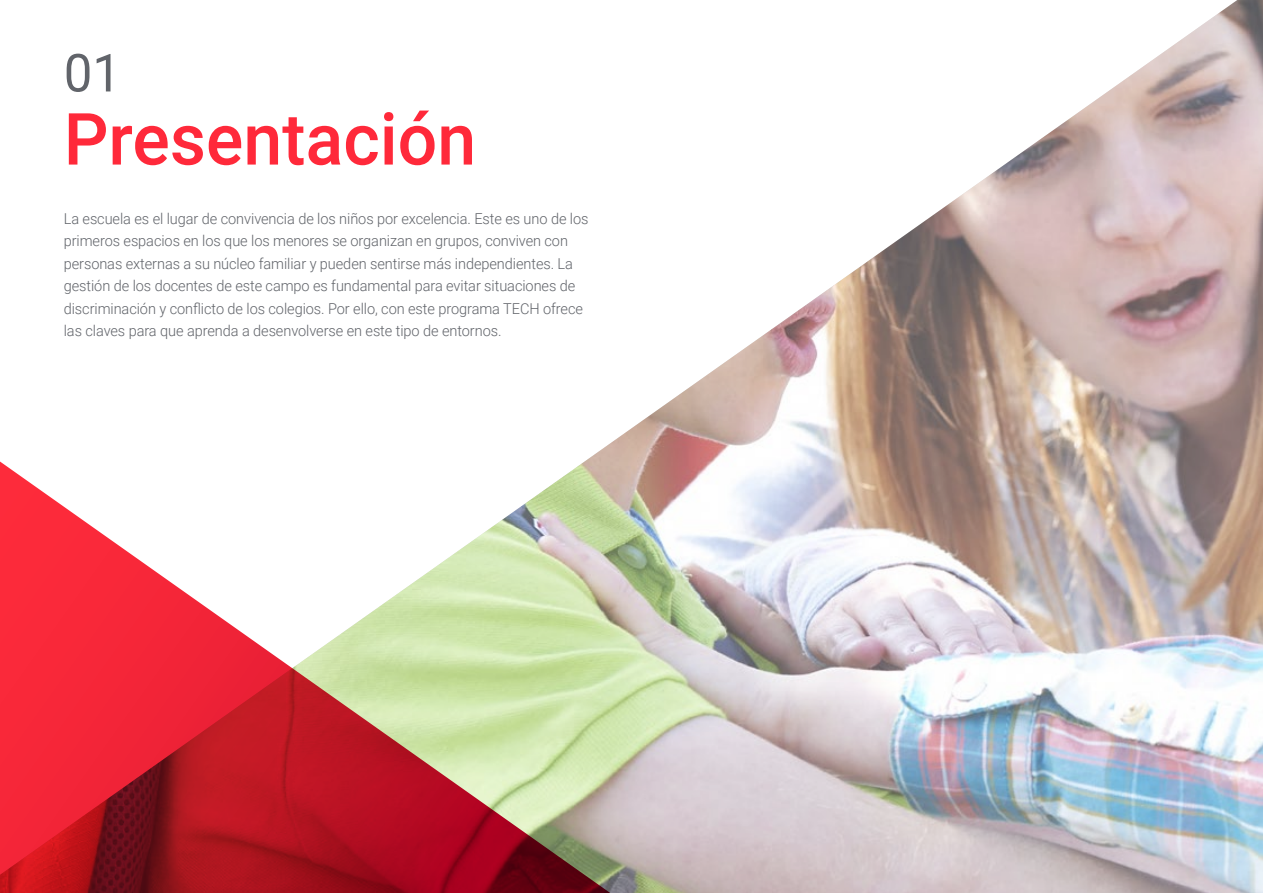
<style>
.page{position:relative;width:1263px;height:893px;background:#fff}
.page>*{position:absolute;margin:0;border:0;box-sizing:border-box;transform-origin:0 0}
.t1{font:500 72px "Roboto";color:#ff293a}
.t2{font:52.5px "Roboto";color:#61646a}
.t3{font:300 15px/22.5px "Roboto";letter-spacing:-.005em;color:#61646a}
</style>
<div class="page">
<img style="left:607px;top:0;width:656px;height:893px">
<svg style="left:0;top:446px;width:640px;height:447px"></svg>
<h2 class="t2" style="left:64px;top:36px;width:59px">01</h2>
<h1 class="t1" style="left:64px;top:89px;width:414px">Presentación</h1>
<p class="t3" style="left:64px;top:207px;width:526px">La escuela es el lugar de convivencia de los niños por excelencia. Este es uno de los primeros espacios en los que los menores se organizan en grupos, conviven con personas externas a su núcleo familiar y pueden sentirse más independientes. La gestión de los docentes de este campo es fundamental para evitar situaciones de discriminación y conflicto de los colegios. Por ello, con este programa TECH ofrece las claves para que aprenda a desenvolverse en este tipo de entornos.</p>
</div>
